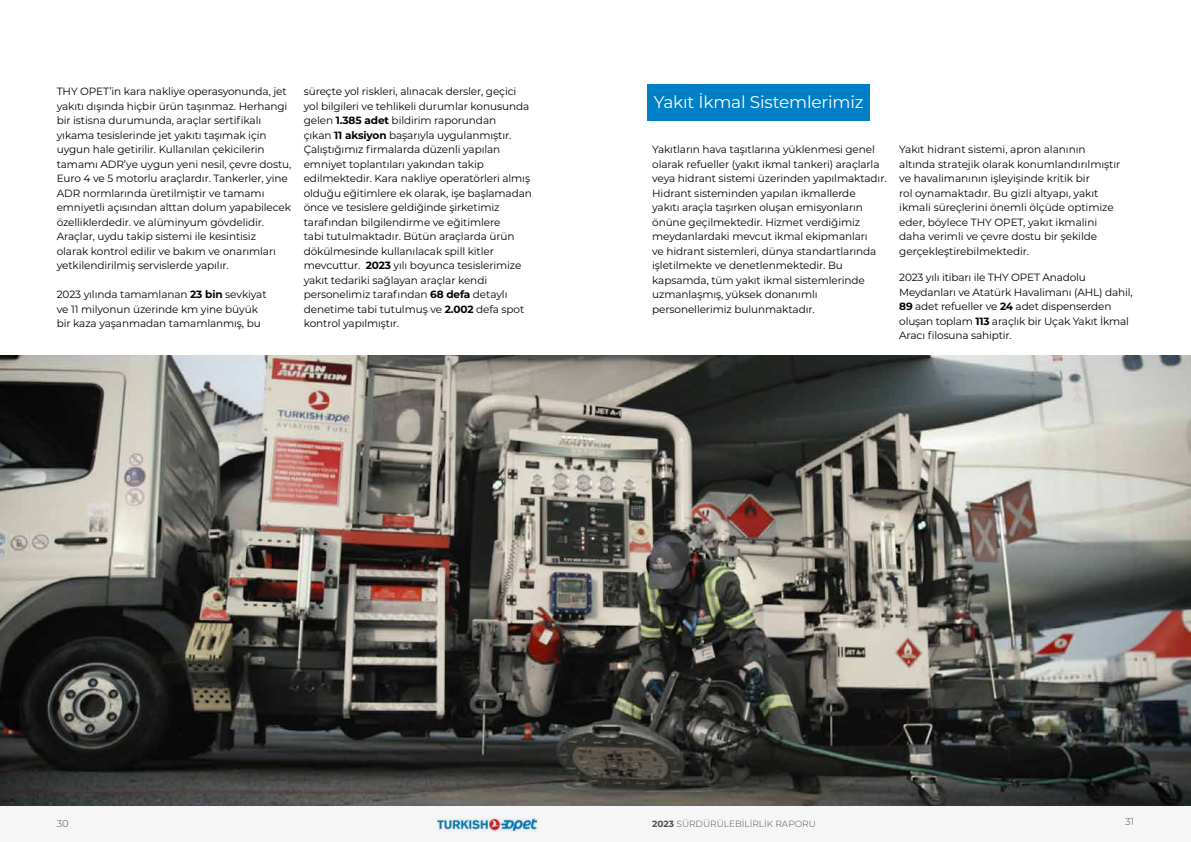
<style>
.page{position:relative;width:1191px;height:842px;background:#fff}
.page>*{position:absolute;margin:0;border:0;box-sizing:border-box;transform-origin:0 0}
.t1{font:17px "Montserrat";letter-spacing:-.01em;color:#fff}
.t2{font:10.5px/14.5px "Montserrat";letter-spacing:-.01em;color:#000}
.t3{font:300 10px "Montserrat";color:#4d4d4f}
.t4{font:300 9px "Montserrat";color:#4d4d4f}
.s1{font-weight:700}
</style>
<div class="page">
<div style="left:0;top:805px;width:1190px;height:37px;background:#f6f6f6"></div>
<img style="left:438px;top:818px;width:100px;height:13px">
<img style="left:0;top:355px;width:1191px;height:450px">
<div style="left:647px;top:84px;width:222px;height:37px;background:#017fc6"></div>
<p class="t2" style="left:57px;top:84px;width:236px">THY OPET’in kara nakliye operasyonunda, jet yakıtı dışında hiçbir ürün taşınmaz. Herhangi bir istisna durumunda, araçlar sertifikalı yıkama tesislerinde jet yakıtı taşımak için uygun hale getirilir. Kullanılan çekicilerin tamamı ADR’ye uygun yeni nesil, çevre dostu, Euro 4 ve 5 motorlu araçlardır. Tankerler, yine ADR normlarında üretilmiştir ve tamamı emniyetli açısından alttan dolum yapabilecek özelliklerdedir. ve alüminyum gövdelidir.<br>Araçlar, uydu takip sistemi ile kesintisiz<br>olarak kontrol edilir ve bakım ve onarımları yetkilendirilmiş servislerde yapılır.</p>
<p class="t2" style="left:57px;top:287px;width:211px">2023 yılında tamamlanan <span class="s1">23 bin</span> sevkiyat ve 11 milyonun üzerinde km yine büyük bir kaza yaşanmadan tamamlanmış, bu</p>
<p class="t2" style="left:304px;top:84px;width:230px">süreçte yol riskleri, alınacak dersler, geçici yol bilgileri ve tehlikeli durumlar konusunda gelen <span class="s1">1.385 adet</span> bildirim raporundan<br>çıkan <span class="s1">11 aksiyon</span> başarıyla uygulanmıştır.<br>Çalıştığımız firmalarda düzenli yapılan emniyet toplantıları yakından takip edilmektedir. Kara nakliye operatörleri almış olduğu eğitimlere ek olarak, işe başlamadan önce ve tesislere geldiğinde şirketimiz tarafından bilgilendirme ve eğitimlere<br>tabi tutulmaktadır. Bütün araçlarda ürün dökülmesinde kullanılacak spill kitler mevcuttur. <span class="s1">2023</span> yılı boyunca tesislerimize yakıt tedariki sağlayan araçlar kendi personelimiz tarafından <span class="s1">68 defa</span> detaylı denetime tabi tutulmuş ve <span class="s1">2.002</span> defa spot kontrol yapılmıştır.</p>
<h1 class="t1" style="left:654px;top:90px;width:211px">Yakıt İkmal Sistemlerimiz</h1>
<p class="t2" style="left:652px;top:142px;width:236px">Yakıtların hava taşıtlarına yüklenmesi genel olarak refueller (yakıt ikmal tankeri) araçlarla veya hidrant sistemi üzerinden yapılmaktadır.<br>Hidrant sisteminden yapılan ikmallerde<br>yakıtı araçla taşırken oluşan emisyonların önüne geçilmektedir. Hizmet verdiğimiz meydanlardaki mevcut ikmal ekipmanları<br>ve hidrant sistemleri, dünya standartlarında işletilmekte ve denetlenmektedir. Bu kapsamda, tüm yakıt ikmal sistemlerinde uzmanlaşmış, yüksek donanımlı personellerimiz bulunmaktadır.</p>
<p class="t2" style="left:899px;top:142px;width:223px">Yakıt hidrant sistemi, apron alanının altında stratejik olarak konumlandırılmıştır ve havalimanının işleyişinde kritik bir<br>rol oynamaktadır. Bu gizli altyapı, yakıt ikmali süreçlerini önemli ölçüde optimize eder, böylece THY OPET, yakıt ikmalini daha verimli ve çevre dostu bir şekilde gerçekleştirebilmektedir.</p>
<p class="t2" style="left:899px;top:270px;width:235px">2023 yılı itibarı ile THY OPET Anadolu Meydanları ve Atatürk Havalimanı (AHL) dahil, <span class="s1">89</span> adet refueller ve <span class="s1">24</span> adet dispenserden oluşan toplam <span class="s1">113</span> araçlık bir Uçak Yakıt İkmal Aracı filosuna sahiptir.</p>
<p class="t3" style="left:57px;top:817px;width:14px">30</p>
<p class="t4" style="left:652px;top:818px;width:165px"><span class="s1">2023</span> SÜRDÜRÜLEBİLİRLİK RAPORU</p>
<p class="t3" style="left:1125px;top:815px;width:11px">31</p>
</div>
